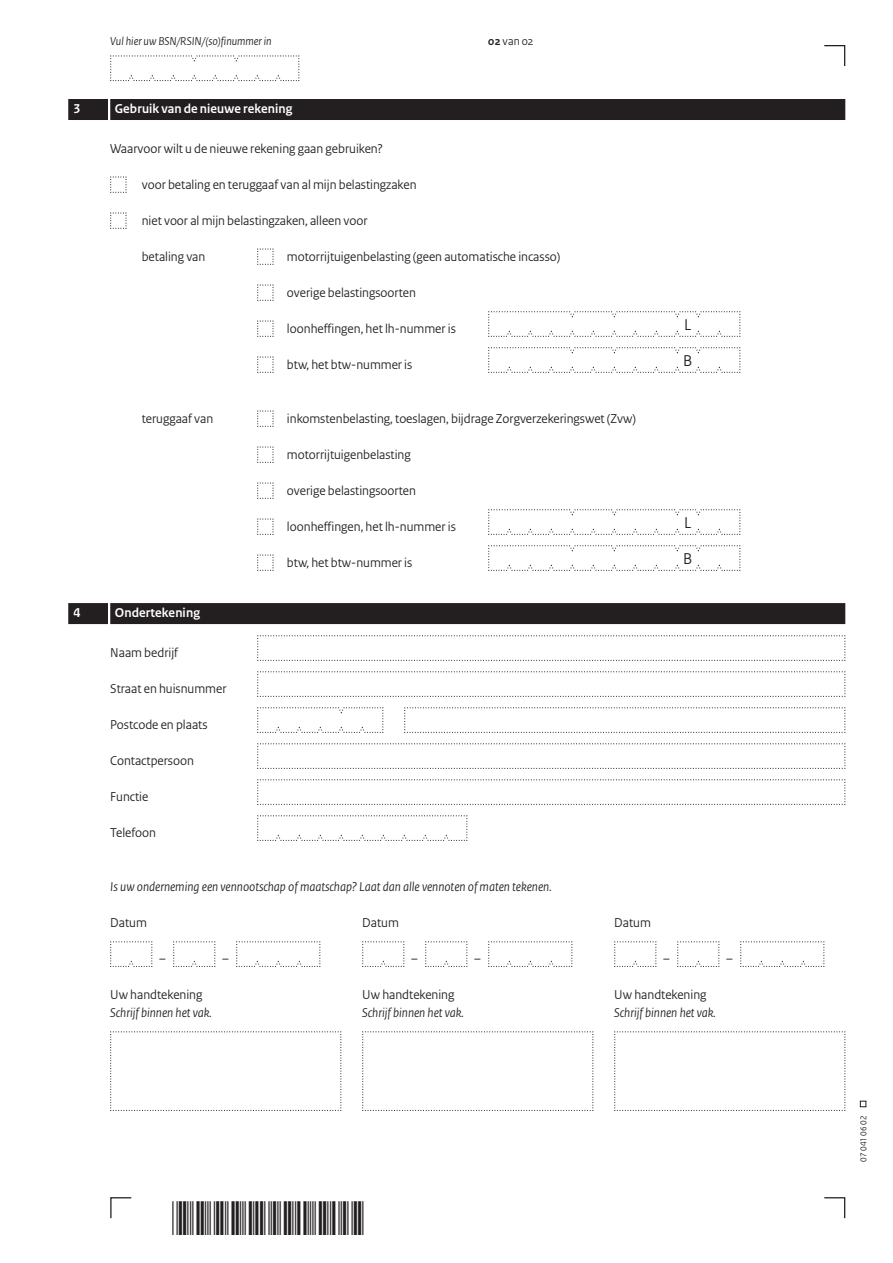
<style>
.page{position:relative;width:893px;height:1263px;background:#fff}
.page>*{position:absolute;margin:0;border:0;box-sizing:border-box;transform-origin:0 0}
.t1{font:45px "Free 3 of 9 Extended";letter-spacing:.005em;color:#231f20}
.t2{font:16.5px "Rijksoverheid Sans Heading";color:#231f20}
.t3{font:13.5px "Rijksoverheid Sans Heading";color:#231f20}
.t4{font:italic 13.5px "Rijksoverheid Sans Heading";color:#231f20}
.t5{font:700 13.5px "Rijksoverheid Sans Heading";letter-spacing:.01em;color:#fff}
.t6{font:italic 12px "Rijksoverheid Sans Heading";color:#231f20}
.t7{font:12px "Rijksoverheid Sans Heading";color:#231f20}
.t8{font:9px "Rijksoverheid Sans Heading";color:#231f20}
.s1{font-weight:700}
</style>
<div class="page">
<svg style="left:824px;top:1197px;width:22px;height:22px"></svg>
<svg style="left:110px;top:1197px;width:22px;height:22px"></svg>
<svg style="left:860px;top:1101px;width:6px;height:6px"></svg>
<svg style="left:824px;top:45px;width:22px;height:21px"></svg>
<div style="left:110px;top:99px;width:735px;height:21px;background:#231f20"></div>
<div style="left:68px;top:99px;width:40px;height:21px;background:#231f20"></div>
<div style="left:110px;top:603px;width:735px;height:21px;background:#231f20"></div>
<div style="left:68px;top:603px;width:40px;height:21px;background:#231f20"></div>
<svg style="left:110px;top:176px;width:17px;height:17px"></svg>
<svg style="left:110px;top:212px;width:17px;height:17px"></svg>
<svg style="left:257px;top:248px;width:17px;height:17px"></svg>
<svg style="left:257px;top:284px;width:17px;height:17px"></svg>
<svg style="left:257px;top:320px;width:17px;height:17px"></svg>
<svg style="left:488px;top:311px;width:253px;height:26px"></svg>
<svg style="left:257px;top:356px;width:17px;height:17px"></svg>
<svg style="left:488px;top:347px;width:253px;height:26px"></svg>
<svg style="left:257px;top:410px;width:17px;height:17px"></svg>
<svg style="left:257px;top:446px;width:17px;height:17px"></svg>
<svg style="left:257px;top:482px;width:17px;height:17px"></svg>
<svg style="left:257px;top:518px;width:17px;height:17px"></svg>
<svg style="left:488px;top:509px;width:253px;height:26px"></svg>
<svg style="left:257px;top:554px;width:17px;height:17px"></svg>
<svg style="left:488px;top:545px;width:253px;height:26px"></svg>
<svg style="left:257px;top:635px;width:589px;height:26px"></svg>
<svg style="left:257px;top:671px;width:589px;height:26px"></svg>
<svg style="left:257px;top:707px;width:127px;height:26px"></svg>
<svg style="left:404px;top:707px;width:442px;height:26px"></svg>
<svg style="left:257px;top:743px;width:589px;height:26px"></svg>
<svg style="left:257px;top:779px;width:589px;height:26px"></svg>
<svg style="left:257px;top:815px;width:211px;height:26px"></svg>
<svg style="left:110px;top:941px;width:43px;height:26px"></svg>
<svg style="left:173px;top:941px;width:43px;height:26px"></svg>
<svg style="left:236px;top:941px;width:85px;height:26px"></svg>
<svg style="left:362px;top:941px;width:43px;height:26px"></svg>
<svg style="left:425px;top:941px;width:43px;height:26px"></svg>
<svg style="left:488px;top:941px;width:85px;height:26px"></svg>
<svg style="left:614px;top:941px;width:43px;height:26px"></svg>
<svg style="left:677px;top:941px;width:43px;height:26px"></svg>
<svg style="left:740px;top:941px;width:85px;height:26px"></svg>
<svg style="left:110px;top:1031px;width:232px;height:80px"></svg>
<svg style="left:362px;top:1031px;width:232px;height:80px"></svg>
<svg style="left:614px;top:1031px;width:232px;height:80px"></svg>
<svg style="left:110px;top:55px;width:190px;height:26px"></svg>
<p class="t6" style="left:110px;top:34px;width:163px">Vul hier uw BSN/RSIN/(so)finummer in</p>
<p class="t7" style="left:488px;top:34px;width:47px"><span class="s1">02</span> van 02</p>
<p class="t5" style="left:74px;top:101px;width:8px">3</p>
<p class="t5" style="left:115px;top:101px;width:179px">Gebruik van de nieuwe rekening</p>
<p class="t3" style="left:110px;top:141px;width:274px">Waarvoor wilt u de nieuwe rekening gaan gebruiken?</p>
<p class="t3" style="left:142px;top:177px;width:276px">voor betaling en teruggaaf van al mijn belastingzaken</p>
<p class="t3" style="left:142px;top:213px;width:227px">niet voor al mijn belastingzaken, alleen voor</p>
<p class="t3" style="left:142px;top:249px;width:65px">betaling van</p>
<p class="t3" style="left:287px;top:249px;width:275px">motorrijtuigenbelasting (geen automatische incasso)</p>
<p class="t3" style="left:287px;top:285px;width:130px">overige belastingsoorten</p>
<p class="t3" style="left:287px;top:321px;width:170px">loonheffingen, het lh-nummer is</p>
<p class="t2" style="left:684px;top:315px;width:9px">L</p>
<p class="t3" style="left:287px;top:357px;width:127px">btw, het btw-nummer is</p>
<p class="t2" style="left:683px;top:351px;width:11px">B</p>
<p class="t3" style="left:142px;top:411px;width:73px">teruggaaf van</p>
<p class="t3" style="left:287px;top:411px;width:351px">inkomstenbelasting, toeslagen, bijdrage Zorgverzekeringswet (Zvw)</p>
<p class="t3" style="left:287px;top:447px;width:125px">motorrijtuigenbelasting</p>
<p class="t3" style="left:287px;top:483px;width:130px">overige belastingsoorten</p>
<p class="t3" style="left:287px;top:519px;width:170px">loonheffingen, het lh-nummer is</p>
<p class="t2" style="left:684px;top:513px;width:9px">L</p>
<p class="t3" style="left:287px;top:555px;width:127px">btw, het btw-nummer is</p>
<p class="t2" style="left:683px;top:549px;width:11px">B</p>
<p class="t5" style="left:74px;top:605px;width:8px">4</p>
<p class="t5" style="left:115px;top:605px;width:87px">Ondertekening</p>
<p class="t3" style="left:110px;top:645px;width:69px">Naam bedrijf</p>
<p class="t3" style="left:110px;top:681px;width:118px">Straat en huisnummer</p>
<p class="t3" style="left:110px;top:717px;width:99px">Postcode en plaats</p>
<p class="t3" style="left:110px;top:753px;width:85px">Contactpersoon</p>
<p class="t3" style="left:110px;top:789px;width:40px">Functie</p>
<p class="t3" style="left:110px;top:825px;width:47px">Telefoon</p>
<p class="t4" style="left:110px;top:879px;width:443px">Is uw onderneming een vennootschap of maatschap? Laat dan alle vennoten of maten tekenen.</p>
<p class="t3" style="left:110px;top:915px;width:38px">Datum</p>
<p class="t3" style="left:362px;top:915px;width:38px">Datum</p>
<p class="t3" style="left:614px;top:915px;width:38px">Datum</p>
<p class="t3" style="left:159px;top:951px;width:8px">–</p>
<p class="t3" style="left:222px;top:951px;width:8px">–</p>
<p class="t3" style="left:411px;top:951px;width:8px">–</p>
<p class="t3" style="left:474px;top:951px;width:8px">–</p>
<p class="t3" style="left:663px;top:951px;width:8px">–</p>
<p class="t3" style="left:726px;top:951px;width:8px">–</p>
<p class="t3" style="left:110px;top:987px;width:94px">Uw handtekening</p>
<p class="t3" style="left:362px;top:987px;width:94px">Uw handtekening</p>
<p class="t3" style="left:614px;top:987px;width:94px">Uw handtekening</p>
<p class="t4" style="left:110px;top:1005px;width:103px">Schrijf binnen het vak.</p>
<p class="t4" style="left:362px;top:1005px;width:103px">Schrijf binnen het vak.</p>
<p class="t4" style="left:614px;top:1005px;width:103px">Schrijf binnen het vak.</p>
<h1 class="t1" style="left:172px;top:1193px;width:194px">*070410602*</h1>
<p class="t8" style="left:858px;top:1161px;width:47px;rotate:-90deg">07 041 06 02</p>
</div>
